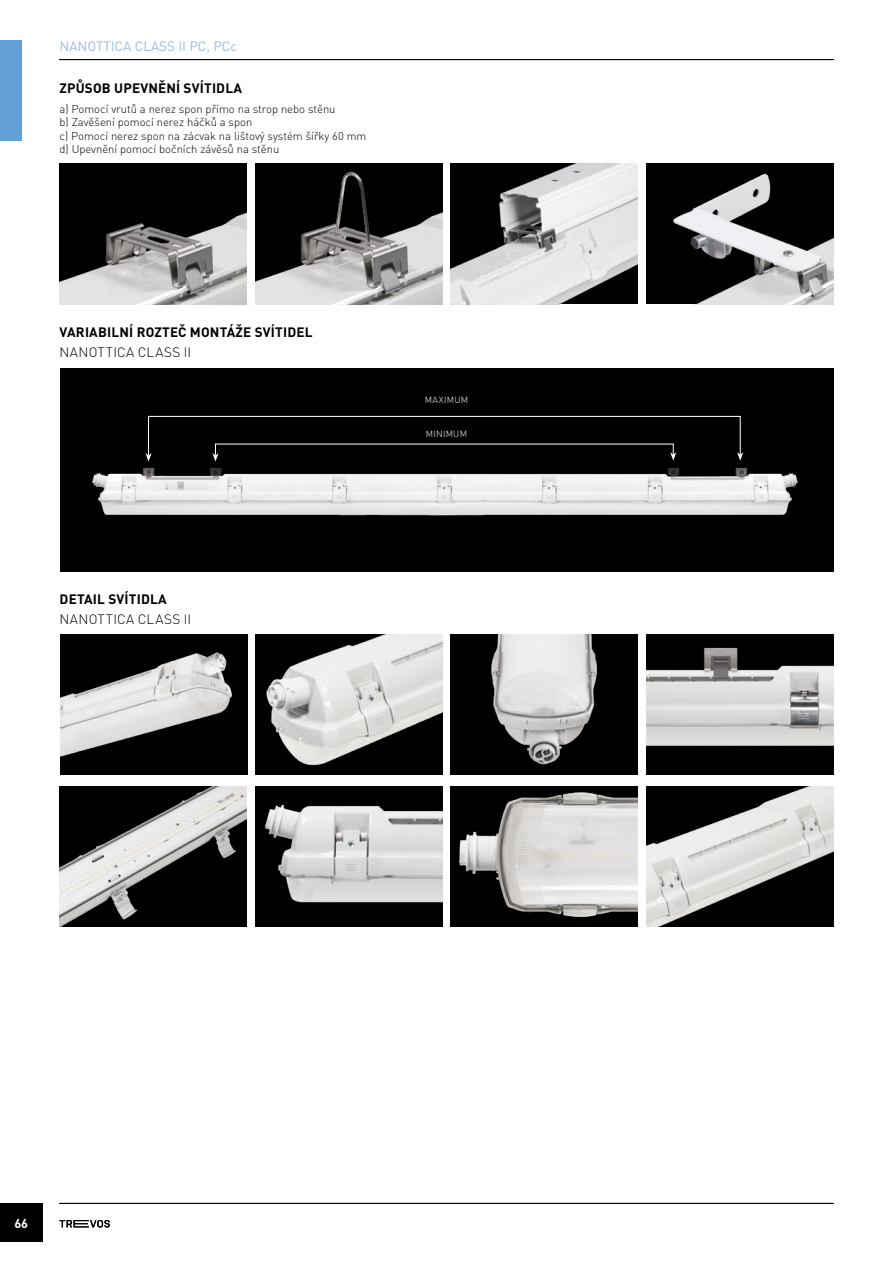
<style>
.page{position:relative;width:893px;height:1263px;background:#fff}
.page>*{position:absolute;margin:0;border:0;box-sizing:border-box;transform-origin:0 0}
.t1{font:700 13.5px "DINOT";letter-spacing:.015em;color:#000}
.t2{font:300 13.5px "DINOT";letter-spacing:.03em;color:#000}
.t3{font:13.5px "DINOT";color:#9abbe4}
.t4{font:700 12.75px "DINOT";color:#fff}
.t5{font:300 11.25px/13.5px "DINOT";color:#000}
.t6{font:300 9px "DINOT";letter-spacing:.025em;color:#fff}
</style>
<div class="page">
<div style="left:0;top:1203px;width:43px;height:39px;background:#000"></div>
<div style="left:0;top:40px;width:21px;height:100px;background:#63a0d7"></div>
<svg style="left:60px;top:1220px;width:50px;height:7px"></svg>
<hr style="left:60px;top:59px;width:773px;height:1px;background:#000">
<hr style="left:60px;top:1203px;width:773px;height:1px;background:#000">
<img style="left:60px;top:634px;width:187px;height:141px">
<img style="left:451px;top:164px;width:187px;height:140px">
<img style="left:60px;top:786px;width:187px;height:141px">
<img style="left:646px;top:164px;width:187px;height:140px">
<img style="left:60px;top:164px;width:187px;height:140px">
<img style="left:255px;top:164px;width:187px;height:140px">
<div style="left:60px;top:368px;width:773px;height:203px;background:#000"></div>
<img style="left:92px;top:415px;width:706px;height:101px">
<img style="left:646px;top:786px;width:187px;height:141px">
<svg style="left:145px;top:416px;width:598px;height:45px"></svg>
<img style="left:646px;top:634px;width:187px;height:141px">
<img style="left:451px;top:634px;width:187px;height:141px">
<img style="left:255px;top:634px;width:188px;height:141px">
<img style="left:451px;top:786px;width:187px;height:141px">
<img style="left:255px;top:786px;width:187px;height:141px">
<hr style="left:892px;top:60px;width:1px;height:595px;background:#63a0d7">
<hr style="left:892px;top:244px;width:1px;height:481px;background:#000">
<p class="t3" style="left:60px;top:38px;width:179px">NANOTTICA CLASS II PC, PCc</p>
<p class="t1" style="left:60px;top:79px;width:184px">ZPŮSOB UPEVNĚNÍ SVÍTIDLA</p>
<p class="t5" style="left:60px;top:102px;width:308px">a) Pomocí vrutů a nerez spon přímo na strop nebo stěnu<br>b) Zavěšení pomocí nerez háčků a spon<br>c) Pomocí nerez spon na zácvak na lištový systém šířky 60 mm d) Upevnění pomocí bočních závěsů na stěnu</p>
<p class="t1" style="left:60px;top:324px;width:254px">VARIABILNÍ ROZTEČ MONTÁŽE SVÍTIDEL</p>
<p class="t2" style="left:60px;top:344px;width:133px">NANOTTICA CLASS II</p>
<p class="t1" style="left:60px;top:591px;width:109px">DETAIL SVÍTIDLA</p>
<p class="t2" style="left:60px;top:611px;width:133px">NANOTTICA CLASS II</p>
<p class="t6" style="left:425px;top:394px;width:45px">MAXIMUM</p>
<p class="t6" style="left:426px;top:428px;width:43px">MINIMUM</p>
<p class="t4" style="left:14px;top:1214px;width:15px">66</p>
</div>
